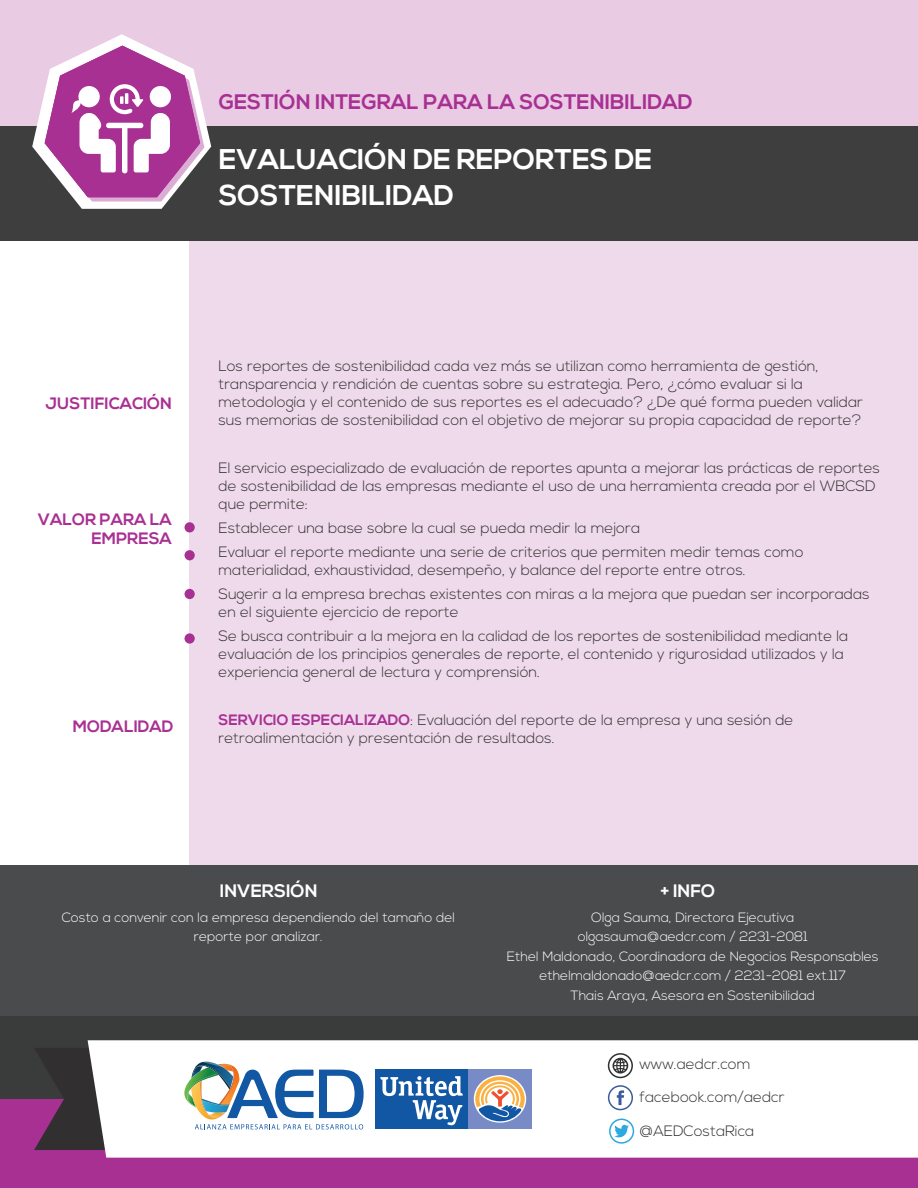
<style>
.page{position:relative;width:918px;height:1188px;background:#fff}
.page>*{position:absolute;margin:0;border:0;box-sizing:border-box;transform-origin:0 0}
.t1{font:700 28.5px/36px "Nexa";color:#fff}
.t2{font:700 21px "Nexa";color:#a93093}
.t3{font:700 18px "Nexa";color:#fff}
.t4{font:700 16.5px/19.5px "Nexa";color:#a93093;text-align:right}
.t5{font:300 15px/18px "Nexa";color:#312f30}
.t6{font:300 13.5px/19.5px "Nexa";color:#fff;text-align:center}
.s1{font-weight:700;color:#a93093}
</style>
<div class="page">
<div style="left:190px;top:213px;width:728px;height:683px;background:#efdaeb"></div>
<div style="left:0;top:0;width:918px;height:198px;background:#e9cbe4"></div>
<div style="left:0;top:866px;width:918px;height:322px;background:#4a4b4c"></div>
<div style="left:0;top:1016px;width:918px;height:172px;background:#3a3b3b"></div>
<div style="left:0;top:1099px;width:918px;height:89px;background:#a93093"></div>
<div style="left:0;top:126px;width:918px;height:115px;background:#3e3e3f"></div>
<svg style="left:34px;top:1048px;width:54px;height:102px"></svg>
<div style="left:88px;top:1040px;width:830px;height:118px;background:#fff"></div>
<svg style="left:609px;top:1119px;width:25px;height:25px"></svg>
<svg style="left:608px;top:1085px;width:25px;height:25px"></svg>
<svg style="left:608px;top:1053px;width:25px;height:25px"></svg>
<div style="left:185px;top:522px;width:10px;height:10px;background:#a93093;border-radius:50%"></div>
<div style="left:185px;top:550px;width:10px;height:10px;background:#a93093;border-radius:50%"></div>
<div style="left:185px;top:589px;width:10px;height:10px;background:#a93093;border-radius:50%"></div>
<div style="left:185px;top:633px;width:10px;height:11px;background:#a93093;border-radius:50%"></div>
<svg style="left:32px;top:34px;width:179px;height:175px"></svg>
<img style="left:193px;top:1062px;width:40px;height:1px">
<svg style="left:181px;top:1063px;width:187px;height:66px;background:#b2c5d3"></svg>
<div style="left:374px;top:1068px;width:159px;height:62px;background:#1157a4"></div>
<div style="left:468px;top:1069px;width:64px;height:60px;background:#798bc6"></div>
<svg style="left:475px;top:1077px;width:50px;height:46px"></svg>
<svg style="left:380px;top:1076px;width:83px;height:49px"></svg>
<h2 class="t2" style="left:219px;top:90px;width:475px">GESTIÓN INTEGRAL PARA LA SOSTENIBILIDAD</h2>
<h1 class="t1" style="left:219px;top:142px;width:435px">EVALUACIÓN DE REPORTES DE<br>SOSTENIBILIDAD</h1>
<p class="t4" style="left:46px;top:394px;width:128px">JUSTIFICACIÓN</p>
<p class="t4" style="left:38px;top:510px;width:136px">VALOR PARA LA<br>EMPRESA</p>
<p class="t4" style="left:73px;top:717px;width:102px">MODALIDAD</p>
<p class="t5" style="left:219px;top:357px;width:646px">Los reportes de sostenibilidad cada vez más se utilizan como herramienta de gestión, transparencia y rendición de cuentas sobre su estrategia. Pero, ¿cómo evaluar si la metodología y el contenido de sus reportes es el adecuado? ¿De qué forma pueden validar sus memorias de sostenibilidad con el objetivo de mejorar su propia capacidad de reporte?</p>
<p class="t5" style="left:219px;top:459px;width:663px">El servicio especializado de evaluación de reportes apunta a mejorar las prácticas de reportes de sostenibilidad de las empresas mediante el uso de una herramienta creada por el WBCSD que permite:</p>
<p class="t5" style="left:219px;top:516px;width:587px;line-height:24px">Establecer una base sobre la cual se pueda medir la mejora<br>Evaluar el reporte mediante una serie de criterios que permiten medir temas como</p>
<p class="t5" style="left:219px;top:558px;width:653px;line-height:24px">materialidad, exhaustividad, desempeño, y balance del reporte entre otros.<br>Sugerir a la empresa brechas existentes con miras a la mejora que puedan ser incorporadas</p>
<p class="t5" style="left:219px;top:600px;width:631px;line-height:24px">en el siguiente ejercicio de reporte<br>Se busca contribuir a la mejora en la calidad de los reportes de sostenibilidad mediante la</p>
<p class="t5" style="left:219px;top:645px;width:627px">evaluación de los principios generales de reporte, el contenido y rigurosidad utilizados y la experiencia general de lectura y comprensión.</p>
<p class="t5" style="left:219px;top:711px;width:577px"><span class="s1">SERVICIO ESPECIALIZADO</span>: Evaluación del reporte de la empresa y una sesión de retroalimentación y presentación de resultados.</p>
<p class="t3" style="left:220px;top:880px;width:99px">INVERSIÓN</p>
<p class="t3" style="left:661px;top:880px;width:56px">+ INFO</p>
<p class="t6" style="left:62px;top:908px;width:395px">Costo a convenir con la empresa dependiendo del tamaño del reporte por analizar.</p>
<p class="t6" style="left:507px;top:908px;width:373px">Olga Sauma, Directora Ejecutiva<br>olgasauma@aedcr.com / 2231-2081<br>Ethel Maldonado, Coordinadora de Negocios Responsables ethelmaldonado@aedcr.com / 2231-2081 ext.117<br>Thais Araya, Asesora en Sostenibilidad</p>
<p class="t5" style="left:640px;top:1055px;width:113px">www.aedcr.com</p>
<p class="t5" style="left:640px;top:1088px;width:147px">facebook.com/aedcr</p>
<p class="t5" style="left:640px;top:1122px;width:116px">@AEDCostaRica</p>
</div>
